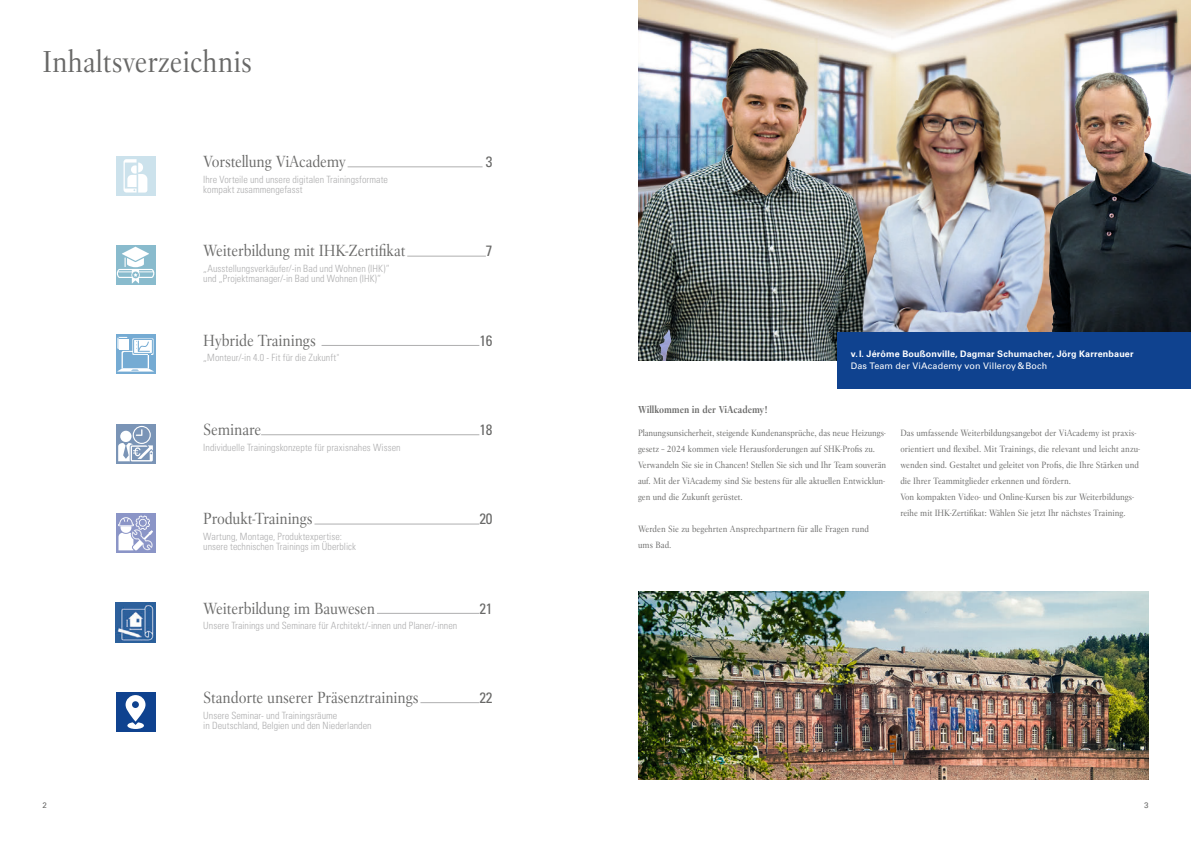
<style>
.page{position:relative;width:1191px;height:842px;background:#fff}
.page>*{position:absolute;margin:0;border:0;box-sizing:border-box;transform-origin:0 0}
.t1{font:30px "Villeroy Boch";color:#686867}
.t2{font:16px "Villeroy Boch";letter-spacing:-.01em;color:#686867}
.t3{font:condensed 15px "Univers LT Pro";letter-spacing:-.01em;color:#686867}
.t4{font:300 condensed 10px/10px "Univers LT Pro";letter-spacing:.005em;color:#afafb0}
.t5{font:700 10px "Villeroy Boch";color:#686867}
.t6{font:9px/16px "Villeroy Boch";color:#686867}
.t7{font:700 9px "Univers LT Pro 65";letter-spacing:.015em;color:#fff}
.t8{font:9px "Univers LT Pro 55 Roman";letter-spacing:.015em;color:#fff}
.t9{font:8px "Univers LT Pro 55 Roman";color:#686867}
</style>
<div class="page">
<img style="left:638px;top:4px;width:553px;height:71px">
<img style="left:638px;top:12px;width:264px;height:348px">
<img style="left:724px;top:75px;width:467px;height:285px">
<img style="left:638px;top:591px;width:510px;height:189px">
<hr style="left:347px;top:167px;width:135px;height:1px;background:#afafb0">
<hr style="left:407px;top:256px;width:79px;height:1px;background:#afafb0">
<hr style="left:321px;top:345px;width:158px;height:1px;background:#afafb0">
<hr style="left:261px;top:434px;width:218px;height:1px;background:#afafb0">
<hr style="left:314px;top:524px;width:165px;height:1px;background:#afafb0">
<hr style="left:377px;top:613px;width:102px;height:1px;background:#afafb0">
<hr style="left:420px;top:702px;width:59px;height:1px;background:#afafb0">
<div style="left:836px;top:332px;width:355px;height:56px;background:#0f428f"></div>
<div style="left:116px;top:245px;width:39px;height:40px;background:#89bbcd"></div>
<svg style="left:117px;top:247px;width:37px;height:36px"></svg>
<div style="left:116px;top:156px;width:39px;height:40px;background:#cce2ec"></div>
<svg style="left:123px;top:159px;width:24px;height:34px"></svg>
<div style="left:116px;top:692px;width:39px;height:39px;background:#0f428f"></div>
<svg style="left:126px;top:695px;width:19px;height:34px"></svg>
<svg style="left:116px;top:424px;width:39px;height:39px"></svg>
<svg style="left:118px;top:426px;width:35px;height:35px"></svg>
<div style="left:116px;top:513px;width:39px;height:40px;background:#8b95c7"></div>
<svg style="left:118px;top:515px;width:35px;height:35px"></svg>
<div style="left:116px;top:334px;width:39px;height:40px;background:linear-gradient(to right,#7bafd5,#73aad2)"></div>
<hr style="left:117px;top:371px;width:37px;height:1px;background:#fff">
<svg style="left:117px;top:337px;width:36px;height:34px"></svg>
<img style="left:116px;top:602px;width:39px;height:40px">
<h1 class="t1" style="left:43px;top:42px;width:211px">Inhaltsverzeichnis</h1>
<h2 class="t2" style="left:203px;top:151px;width:144px">Vorstellung ViAcademy</h2>
<h3 class="t3" style="left:486px;top:152px;width:8px">3</h3>
<p class="t4" style="left:203px;top:174px;width:186px">Ihre Vorteile und unsere digitalen Trainingsformate kompakt zusammengefasst</p>
<h2 class="t2" style="left:203px;top:241px;width:204px">Weiterbildung mit IHK-Zertifikat</h2>
<h3 class="t3" style="left:486px;top:242px;width:8px">7</h3>
<p class="t4" style="left:203px;top:263px;width:188px">„Ausstellungsverkäufer/-in Bad und Wohnen (IHK)“ und „Projektmanager/-in Bad und Wohnen (IHK)“</p>
<h2 class="t2" style="left:203px;top:330px;width:114px">Hybride Trainings</h2>
<h3 class="t3" style="left:479px;top:331px;width:15px">16</h3>
<p class="t4" style="left:203px;top:352px;width:138px">„Monteur/-in 4.0 - Fit für die Zukunft"</p>
<h2 class="t2" style="left:203px;top:419px;width:59px">Seminare</h2>
<h3 class="t3" style="left:479px;top:420px;width:15px">18</h3>
<p class="t4" style="left:203px;top:442px;width:199px">Individuelle Trainingskonzepte für praxisnahes Wissen</p>
<h2 class="t2" style="left:203px;top:509px;width:111px">Produkt-Trainings</h2>
<h3 class="t3" style="left:479px;top:509px;width:15px">20</h3>
<p class="t4" style="left:203px;top:531px;width:154px">Wartung, Montage, Produktexpertise: unsere technischen Trainings im Überblick</p>
<h2 class="t2" style="left:203px;top:598px;width:173px">Weiterbildung im Bauwesen</h2>
<h3 class="t3" style="left:479px;top:599px;width:15px">21</h3>
<p class="t4" style="left:203px;top:620px;width:255px">Unsere Trainings und Seminare für Architekt/-innen und Planer/-innen</p>
<h2 class="t2" style="left:203px;top:687px;width:217px">Standorte unserer Präsenztrainings</h2>
<h3 class="t3" style="left:479px;top:688px;width:15px">22</h3>
<p class="t4" style="left:203px;top:709px;width:170px">Unsere Seminar- und Trainingsräume<br>in Deutschland, Belgien und den Niederlanden</p>
<p class="t7" style="left:850px;top:348px;width:284px">v.l. Jérôme Boußonville, Dagmar Schumacher, Jörg Karrenbauer</p>
<p class="t8" style="left:850px;top:360px;width:198px">Das Team der ViAcademy von Villeroy&amp;Boch</p>
<p class="t5" style="left:638px;top:403px;width:131px">Willkommen in der ViAcademy!</p>
<p class="t6" style="left:638px;top:425px;width:250px">Planungsunsicherheit, steigende Kundenansprüche, das neue Heizungs&shy;gesetz – 2024 kommen viele Herausforderungen auf SHK-Profis zu.<br>Verwandeln Sie sie in Chancen! Stellen Sie sich und Ihr Team souverän auf. Mit der ViAcademy sind Sie bestens für alle aktuellen Entwicklun&shy;gen und die Zukunft gerüstet.</p>
<p class="t6" style="left:638px;top:521px;width:232px">Werden Sie zu begehrten Ansprechpartnern für alle Fragen rund ums Bad.</p>
<p class="t6" style="left:900px;top:425px;width:241px">Das umfassende Weiterbildungsangebot der ViAcademy ist praxis&shy;orientiert und flexibel. Mit Trainings, die relevant und leicht anzu&shy;wenden sind. Gestaltet und geleitet von Profis, die Ihre Stärken und die Ihrer Teammitglieder erkennen und fördern.<br>Von kompakten Video- und Online-Kursen bis zur Weiterbildungs&shy;reihe mit IHK-Zertifikat: Wählen Sie jetzt Ihr nächstes Training.</p>
<p class="t9" style="left:43px;top:800px;width:6px">2</p>
<p class="t9" style="left:1144px;top:800px;width:6px">3</p>
</div>
